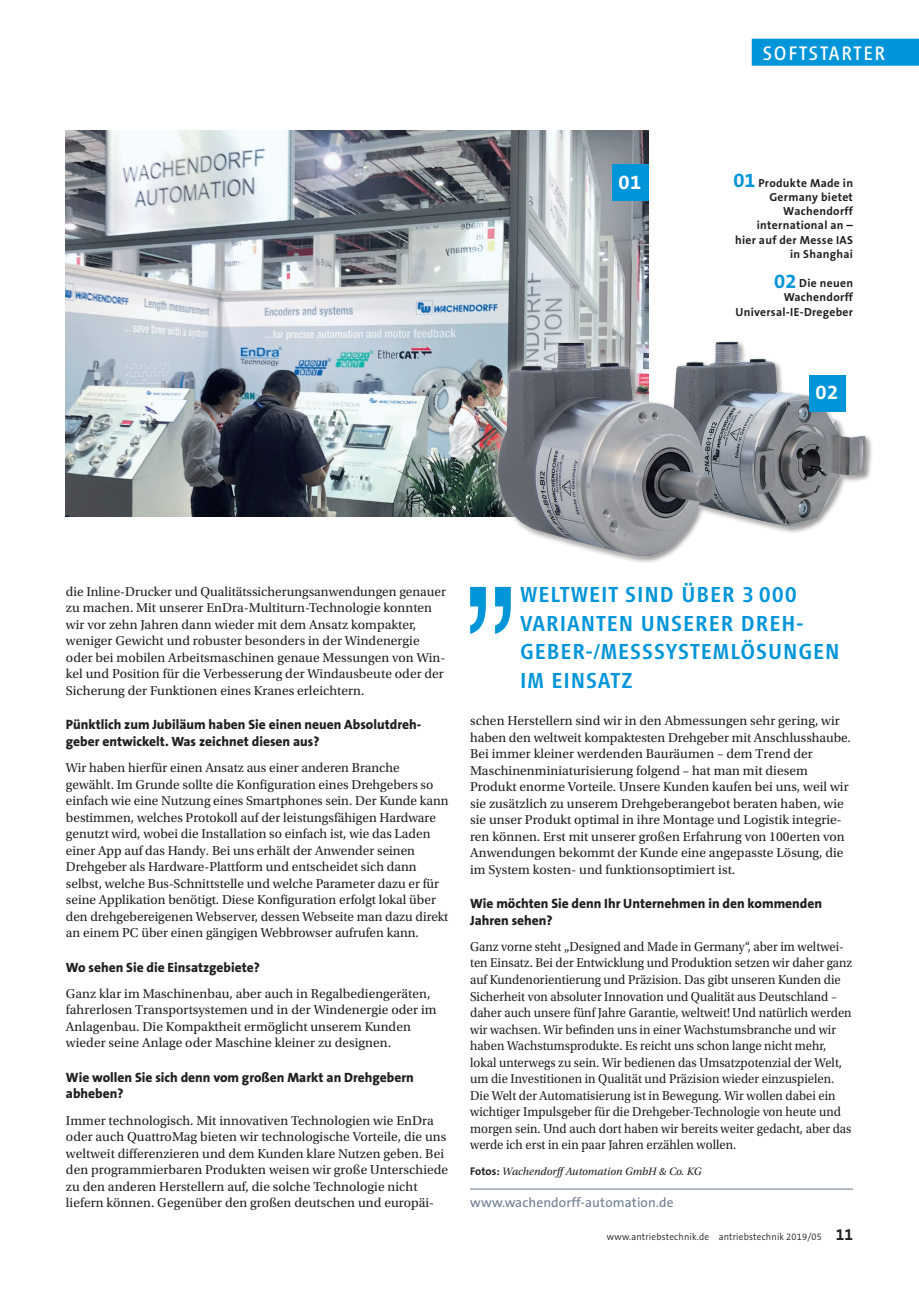
<style>
.page{position:relative;width:919px;height:1289px;background:#fff}
.page>*{position:absolute;margin:0;border:0;box-sizing:border-box;transform-origin:0 0}
.Zitat{font:500 22.5px/28.5px "Vialog LT";letter-spacing:.04em;color:#0095d9}
.Rubrik_rechts{font:20.25px "Vialog LT";letter-spacing:.08em;color:#fff}
.Bildnummer_weiss{font:700 20.25px "The Sans B7";color:#fff}
.Antwort_Interview{font:13.5px/16.5px "Utopia Std";color:#231f20}
.Antwort_Interview-2{font:13.5px/16.5px "Utopia Std";color:#231f20;scale:.94 1}
.Frage_Interview{font:800 13.5px/16.5px "The Sans B8";color:#231f20}
.Firmenhinweis{font:13.5px "The Sans B5 Plain";letter-spacing:.01em;color:#6c7d93}
.Bildunterschrift{font:700 11.7px/14.2px "The Sans B7";letter-spacing:.025em;color:#231f20;text-align:right}
.Quelle_Bild_Literatu{font:italic 11.25px "Utopia Std";color:#231f20}
.t1{font:300 9.75px "The Sans B4";letter-spacing:.02em;color:#231f20;scale:.95 1}
.s1{font-size:20.25px;color:#0095d9}
.s2{font-family:"The Sans B7";font-weight:700;font-style:normal}
.s3{font-family:"The Sans B7";font-weight:700;font-size:16.5px}
</style>
<div class="page">
<hr style="left:470px;top:1188px;width:383px;height:1px;background:#6c7d93">
<div style="left:751px;top:39px;width:167px;height:27px;background:#0095d9"></div>
<svg style="left:470px;top:587px;width:41px;height:47px"></svg>
<img style="left:66px;top:131px;width:446px;height:385px">
<svg style="left:512px;top:131px;width:136px;height:199px;background:#acb2b7"></svg>
<div style="left:612px;top:165px;width:36px;height:36px;background:#0095d9"></div>
<div style="left:485px;top:330px;width:392px;height:238px;background:#fff;opacity:.78"></div>
<img style="left:491px;top:336px;width:386px;height:225px">
<div style="left:808px;top:375px;width:37px;height:36px;background:#0095d9"></div>
<p class="Bildnummer_weiss" style="left:618px;top:171px;width:24px">01</p>
<p class="Rubrik_rechts" style="left:762px;top:42px;width:124px">SOFTSTARTER</p>
<p class="Bildunterschrift" style="left:733px;top:176px;width:121px"><span class="s1">01</span> Produkte Made in<br>Germany bietet<br>Wachendorff international an – hier auf der Messe IAS in Shanghai</p>
<p class="Bildunterschrift" style="left:735px;top:276px;width:119px"><span class="s1">02</span> Die neuen<br>Wachendorff<br>Universal-IE-Dregeber</p>
<p class="Bildnummer_weiss" style="left:815px;top:381px;width:24px">02</p>
<p class="Antwort_Interview" style="left:66px;top:583px;width:381px">die Inline-Drucker und Qualitätssicherungsanwendungen genauer zu machen. Mit unserer EnDra-Multiturn-Technologie konnten wir vor zehn Jahren dann wieder mit dem Ansatz kompakter, weniger Gewicht und robuster besonders in der Windenergie oder bei mobilen Arbeitsmaschinen genaue Messungen von Win&shy;kel und Position für die Verbesserung der Windausbeute oder der Sicherung der Funktionen eines Kranes erleichtern.</p>
<p class="Frage_Interview" style="left:66px;top:717px;width:357px">Pünktlich zum Jubiläum haben Sie einen neuen Absolutdreh&shy;geber entwickelt. Was zeichnet diesen aus?</p>
<p class="Antwort_Interview" style="left:66px;top:759px;width:384px">Wir haben hierfür einen Ansatz aus einer anderen Branche gewählt. Im Grunde sollte die Konfiguration eines Drehgebers so einfach wie eine Nutzung eines Smartphones sein. Der Kunde kann bestimmen, welches Protokoll auf der leistungsfähigen Hardware genutzt wird, wobei die Installation so einfach ist, wie das Laden einer App auf das Handy. Bei uns erhält der Anwender seinen Drehgeber als Hardware-Plattform und entscheidet sich dann selbst, welche Bus-Schnittstelle und welche Parameter dazu er für seine Applikation benötigt. Diese Konfiguration erfolgt lokal über den drehgebereigenen Webserver, dessen Webseite man dazu direkt an einem PC über einen gängigen Webbrowser aufrufen kann.</p>
<p class="Frage_Interview" style="left:66px;top:959px;width:195px">Wo sehen Sie die Einsatzgebiete?</p>
<p class="Antwort_Interview" style="left:66px;top:985px;width:372px">Ganz klar im Maschinenbau, aber auch in Regalbediengeräten, fahrerlosen Transportsystemen und in der Windenergie oder im Anlagenbau. Die Kompaktheit ermöglicht unserem Kunden wieder seine Anlage oder Maschine kleiner zu designen.</p>
<p class="Frage_Interview" style="left:66px;top:1069px;width:349px">Wie wollen Sie sich denn vom großen Markt an Drehgebern abheben?</p>
<p class="Antwort_Interview" style="left:66px;top:1112px;width:384px">Immer technologisch. Mit innovativen Technologien wie EnDra oder auch QuattroMag bieten wir technologische Vorteile, die uns weltweit differenzieren und dem Kunden klare Nutzen geben. Bei den programmierbaren Produkten weisen wir große Unterschiede zu den anderen Herstellern auf, die solche Technologie nicht liefern können. Gegenüber den großen deutschen und europäi-</p>
<p class="Zitat" style="left:520px;top:580px;width:321px">WELTWEIT SIND ÜBER 3 000<br>VARIANTEN UNSERER DREH-<br>GEBER-/MESSSYSTEMLÖSUNGEN<br>IM EINSATZ</p>
<p class="Antwort_Interview" style="left:470px;top:712px;width:382px">schen Herstellern sind wir in den Abmessungen sehr gering, wir haben den weltweit kompaktesten Drehgeber mit Anschlusshaube.<br>Bei immer kleiner werdenden Bauräumen – dem Trend der Maschinenminiaturisierung folgend – hat man mit diesem Produkt enorme Vorteile. Unsere Kunden kaufen bei uns, weil wir sie zusätzlich zu unserem Drehgeberangebot beraten haben, wie sie unser Produkt optimal in ihre Montage und Logistik integrie&shy;ren können. Erst mit unserer großen Erfahrung von 100erten von Anwendungen bekommt der Kunde eine angepasste Lösung, die im System kosten- und funktionsoptimiert ist.</p>
<p class="Frage_Interview" style="left:470px;top:895px;width:353px">Wie möchten Sie denn Ihr Unternehmen in den kommenden<br>Jahren sehen?</p>
<p class="Antwort_Interview-2" style="left:470px;top:938px;width:408px">Ganz vorne steht „Designed and Made in Germany“, aber im weltwei&shy;ten Einsatz. Bei der Entwicklung und Produktion setzen wir daher ganz auf Kundenorientierung und Präzision. Das gibt unseren Kunden die Sicherheit von absoluter Innovation und Qualität aus Deutschland – daher auch unsere fünf Jahre Garantie, weltweit! Und natürlich werden wir wachsen. Wir befinden uns in einer Wachstumsbranche und wir haben Wachstumsprodukte. Es reicht uns schon lange nicht mehr, lokal unterwegs zu sein. Wir bedienen das Umsatzpotenzial der Welt, um die Investitionen in Qualität und Präzision wieder einzuspielen.<br>Die Welt der Automatisierung ist in Bewegung. Wir wollen dabei ein wichtiger Impulsgeber für die Drehgeber-Technologie von heute und morgen sein. Und auch dort haben wir bereits weiter gedacht, aber das werde ich erst in ein paar Jahren erzählen wollen.</p>
<p class="Quelle_Bild_Literatu" style="left:470px;top:1165px;width:233px"><span class="s2">Fotos:</span> Wachendorff Automation GmbH &amp; Co. KG</p>
<p class="Firmenhinweis" style="left:470px;top:1194px;width:205px">www.wachendorff-automation.de</p>
<p class="t1" style="left:607px;top:1231px;width:260px">www.antriebstechnik.de antriebstechnik 2019/05 <span class="s3">11</span></p>
</div>
